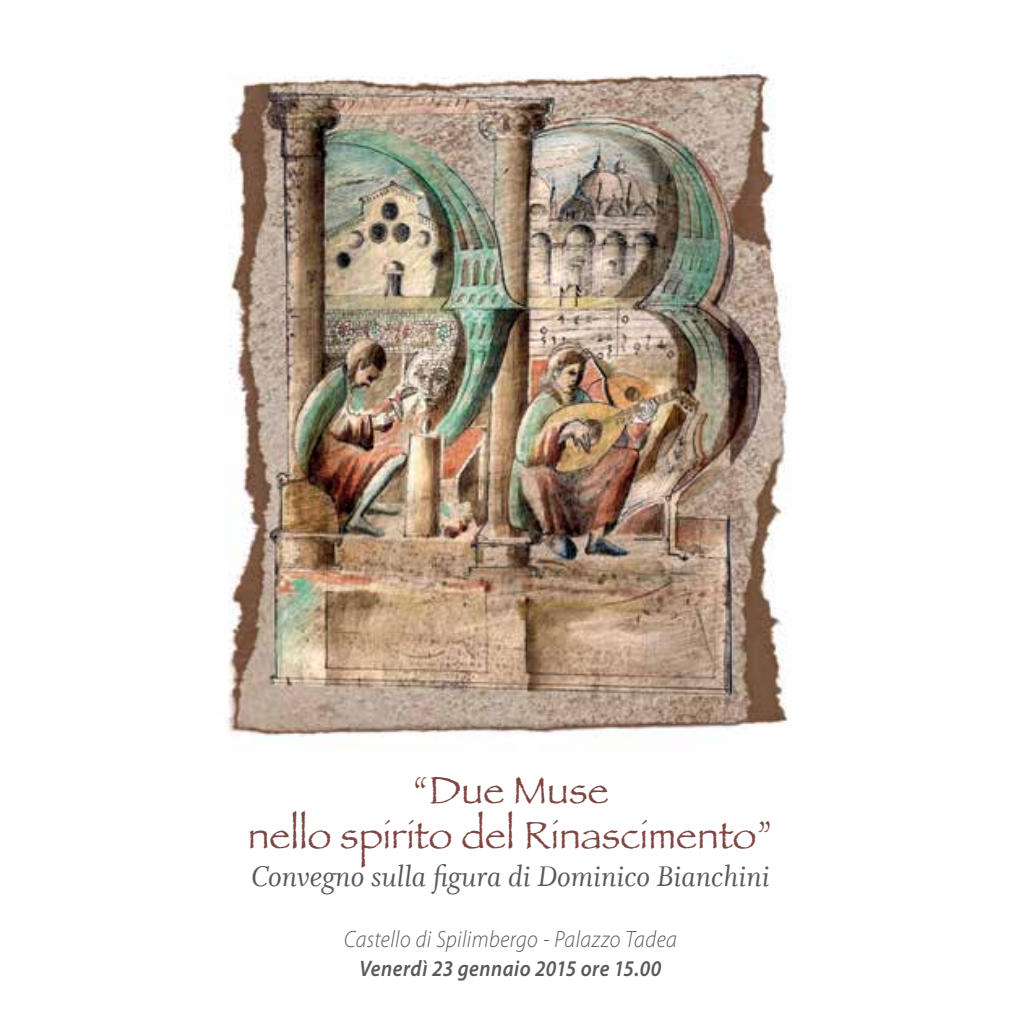
<style>
.page{position:relative;width:1021px;height:1021px;background:#fff}
.page>*{position:absolute;margin:0;border:0;box-sizing:border-box;transform-origin:0 0}
.t1{font:39.38px/45px "Papyrus";color:#7e4541;text-align:center}
.t2{font:31.95px "Whitman Italic LF";color:#58595b}
.t3{font:italic 300 23.62px "Myriad Pro";letter-spacing:.02em;color:#58595b;scale:.9 1}
.t4{font:italic 600 22.5px "Myriad Pro";letter-spacing:.02em;color:#58595b;scale:.9 1}
</style>
<div class="page">
<img style="left:227px;top:65px;width:561px;height:672px">
<p class="t1" style="left:248px;top:766px;width:527px">“Due Muse<br>nello spirito del Rinascimento”</p>
<p class="t2" style="left:251px;top:858px;width:520px">Convegno sulla figura di Dominico Bianchini</p>
<p class="t3" style="left:344px;top:926px;width:371px">Castello di Spilimbergo - Palazzo Tadea</p>
<p class="t4" style="left:359px;top:954px;width:337px">Venerdì 23 gennaio 2015 ore 15.00</p>
</div>
